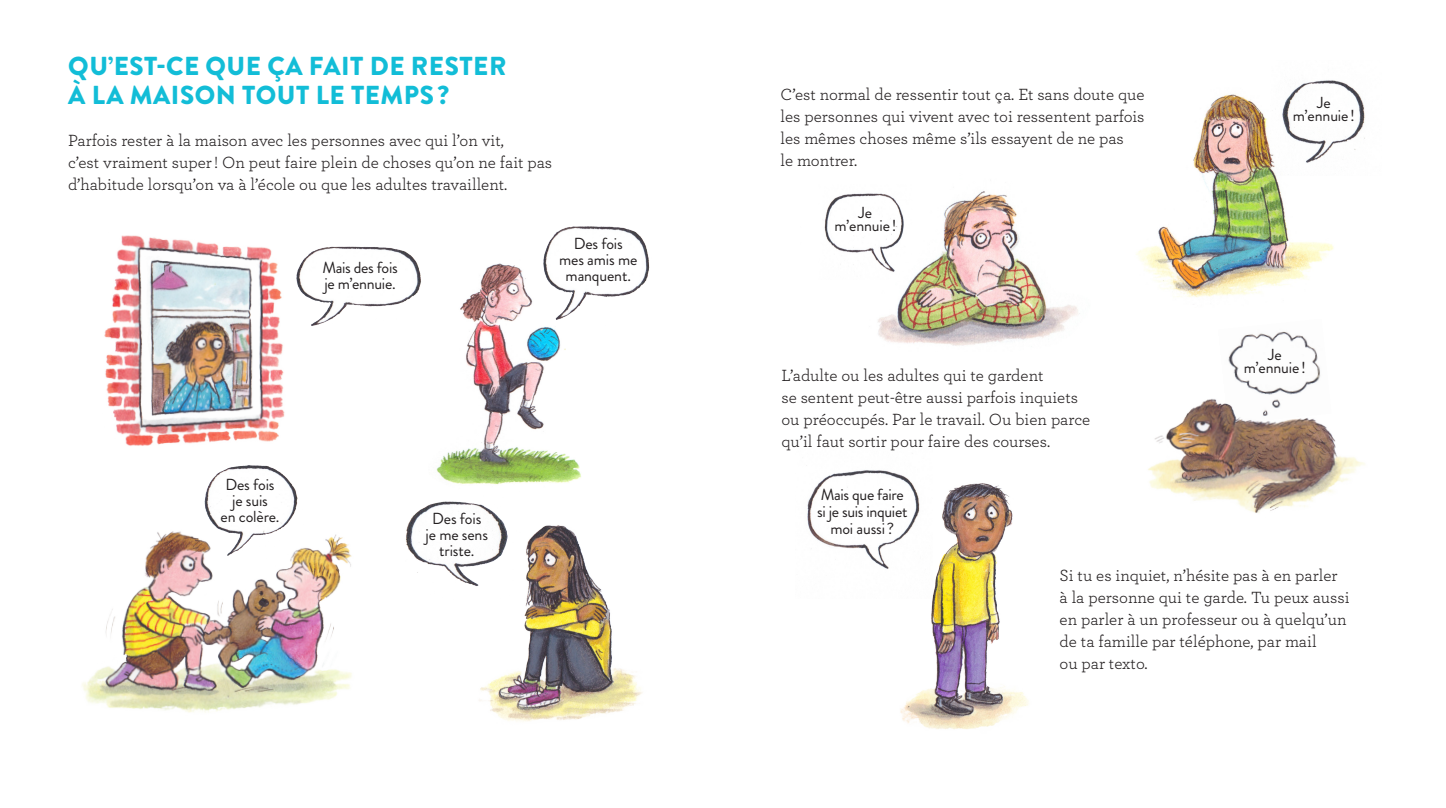
<style>
.page{position:relative;width:1446px;height:808px;background:#fff}
.page>*{position:absolute;margin:0;border:0;box-sizing:border-box;transform-origin:0 0}
.titre{font:900 26px/29px "Brandon Grotesque";letter-spacing:.02em;color:#12bdd7}
.texte_courant{font:17px/22px "Archer";color:#231f20}
.bulle{font:16px/13px "Brandon Grotesque";letter-spacing:-.01em;color:#231f20;text-align:center}
</style>
<div class="page">
<img style="left:436px;top:263px;width:145px;height:222px">
<img style="left:479px;top:525px;width:164px;height:196px">
<img style="left:104px;top:235px;width:181px;height:211px">
<img style="left:82px;top:531px;width:270px;height:182px">
<img style="left:1136px;top:94px;width:198px;height:204px">
<img style="left:900px;top:483px;width:129px;height:246px">
<img style="left:878px;top:191px;width:200px;height:155px">
<img style="left:1148px;top:399px;width:217px;height:114px">
<img style="left:257px;top:235px;width:164px;height:124px">
<img style="left:509px;top:226px;width:141px;height:133px">
<img style="left:406px;top:501px;width:120px;height:99px">
<img style="left:199px;top:429px;width:105px;height:158px">
<img style="left:1270px;top:80px;width:95px;height:95px">
<img style="left:807px;top:470px;width:125px;height:129px">
<img style="left:824px;top:191px;width:104px;height:88px">
<img style="left:1218px;top:331px;width:113px;height:93px">
<p class="titre" style="left:68px;top:52px;width:440px">QU’EST-CE QUE ÇA FAIT DE RESTER<br>À LA MAISON TOUT LE TEMPS ?</p>
<p class="texte_courant" style="left:68px;top:128px;width:485px">Parfois rester à la maison avec les personnes avec qui l’on vit,<br>c’est vraiment super ! On peut faire plein de choses qu’on ne fait pas d’habitude lorsqu’on va à l’école ou que les adultes travaillent.</p>
<p class="bulle" style="left:322px;top:261px;width:77px">Mais des fois</p>
<p class="bulle" style="left:324px;top:277px;width:73px">je m’ennuie.</p>
<p class="bulle" style="left:559px;top:235px;width:80px;line-height:16px">Des fois<br>mes amis me manquent.</p>
<p class="bulle" style="left:225px;top:478px;width:51px">Des fois</p>
<p class="bulle" style="left:232px;top:494px;width:37px">je suis</p>
<p class="bulle" style="left:220px;top:510px;width:61px">en colère.</p>
<p class="bulle" style="left:425px;top:511px;width:64px;line-height:16px">Des fois je me sens</p>
<p class="bulle" style="left:439px;top:544px;width:37px">triste.</p>
<p class="texte_courant" style="left:780px;top:82px;width:366px">C’est normal de ressentir tout ça. Et sans doute que les personnes qui vivent avec toi ressentent parfois les mêmes choses même s’ils essayent de ne pas<br>le montrer.</p>
<p class="bulle" style="left:834px;top:206px;width:64px">Je m’ennuie!</p>
<p class="texte_courant" style="left:781px;top:363px;width:310px">L’adulte ou les adultes qui te gardent<br>se sentent peut-être aussi parfois inquiets ou préoccupés. Par le travail. Ou bien parce qu’il faut sortir pour faire des courses.</p>
<p class="bulle" style="left:817px;top:486px;width:92px;line-height:17px">Mais que faire si je suis inquiet moi aussi?</p>
<p class="bulle" style="left:1293px;top:96px;width:64px">Je m’ennuie!</p>
<p class="bulle" style="left:1244px;top:348px;width:64px">Je m’ennuie!</p>
<p class="texte_courant" style="left:1059px;top:564px;width:291px">Si tu es inquiet, n’hésite pas à en parler à la personne qui te garde. Tu peux aussi en parler à un professeur ou à quelqu’un de ta famille par téléphone, par mail<br>ou par texto.</p>
</div>
